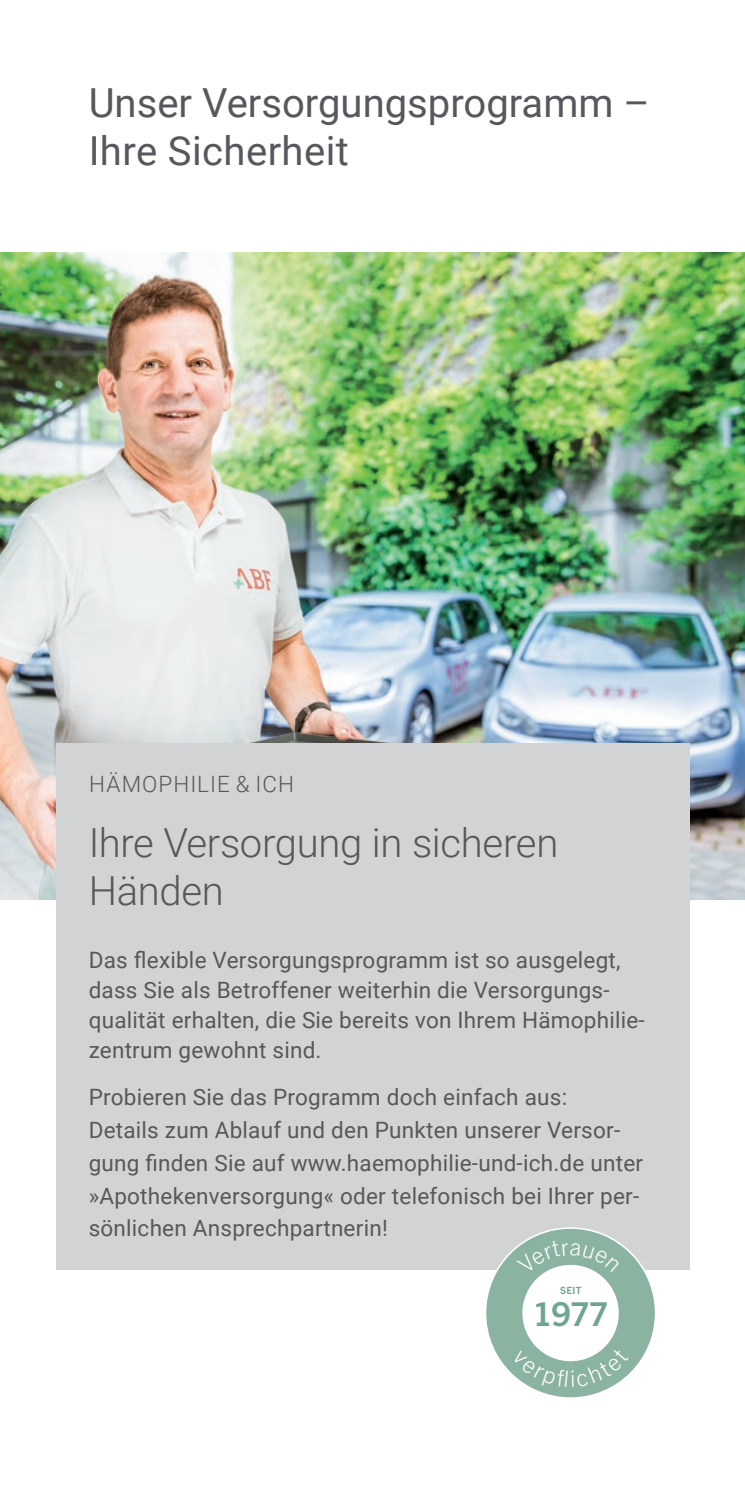
<style>
.page{position:relative;width:745px;height:1489px;background:#fff}
.page>*{position:absolute;margin:0;border:0;box-sizing:border-box;transform-origin:0 0}
.t1{font:40px/47.5px "Roboto";color:#59575d}
.t2{font:300 40px/48px "Roboto";letter-spacing:-.01em;color:#57585a}
.t3{font:700 33px "Trade Gothic Next LT Pro";color:#6ea58f}
.t4{font:22.5px/32.8px "Roboto";letter-spacing:.01em;color:#57585a}
.t5{font:300 22.5px "Roboto";letter-spacing:.045em;color:#57585a}
.t6{font:700 10px "Trade Gothic Next LT Pro";color:#6ea58f}
</style>
<div class="page">
<img style="left:0;top:252px;width:744px;height:647px">
<div style="left:56px;top:743px;width:632px;height:525px;background:#d2d3d5"></div>
<div style="left:485px;top:1227px;width:170px;height:170px;background:#8bb3a1;border-radius:50%"></div>
<div style="left:522px;top:1264px;width:96px;height:96px;background:#fff;border-radius:50%"></div>
<svg style="left:512px;top:1347px;width:116px;height:41px"></svg>
<svg style="left:516px;top:1240px;width:103px;height:33px"></svg>
<h1 class="t1" style="left:89px;top:78px;width:562px">Unser Versorgungsprogramm –<br>Ihre Sicherheit</h1>
<p class="t5" style="left:89px;top:768px;width:206px">HÄMOPHILIE &amp; ICH</p>
<h1 class="t2" style="left:89px;top:817px;width:471px">Ihre Versorgung in sicheren<br>Händen</h1>
<p class="t4" style="left:89px;top:944px;width:557px;line-height:30px">Das flexible Versorgungsprogramm ist so ausgelegt, dass Sie als Betroffener weiterhin die Versorgungs&shy;qualität erhalten, die Sie bereits von Ihrem Hämophilie&shy;zentrum gewohnt sind.</p>
<p class="t4" style="left:89px;top:1079px;width:555px">Probieren Sie das Programm doch einfach aus:<br>Details zum Ablauf und den Punkten unserer Versor&shy;gung finden Sie auf www.haemophilie-und-ich.de unter »Apothekenversorgung« oder telefonisch bei Ihrer per&shy;sönlichen Ansprechpartnerin!</p>
<p class="t6" style="left:559px;top:1283px;width:23px">SEIT</p>
<h2 class="t3" style="left:533px;top:1291px;width:76px">1977</h2>
</div>
